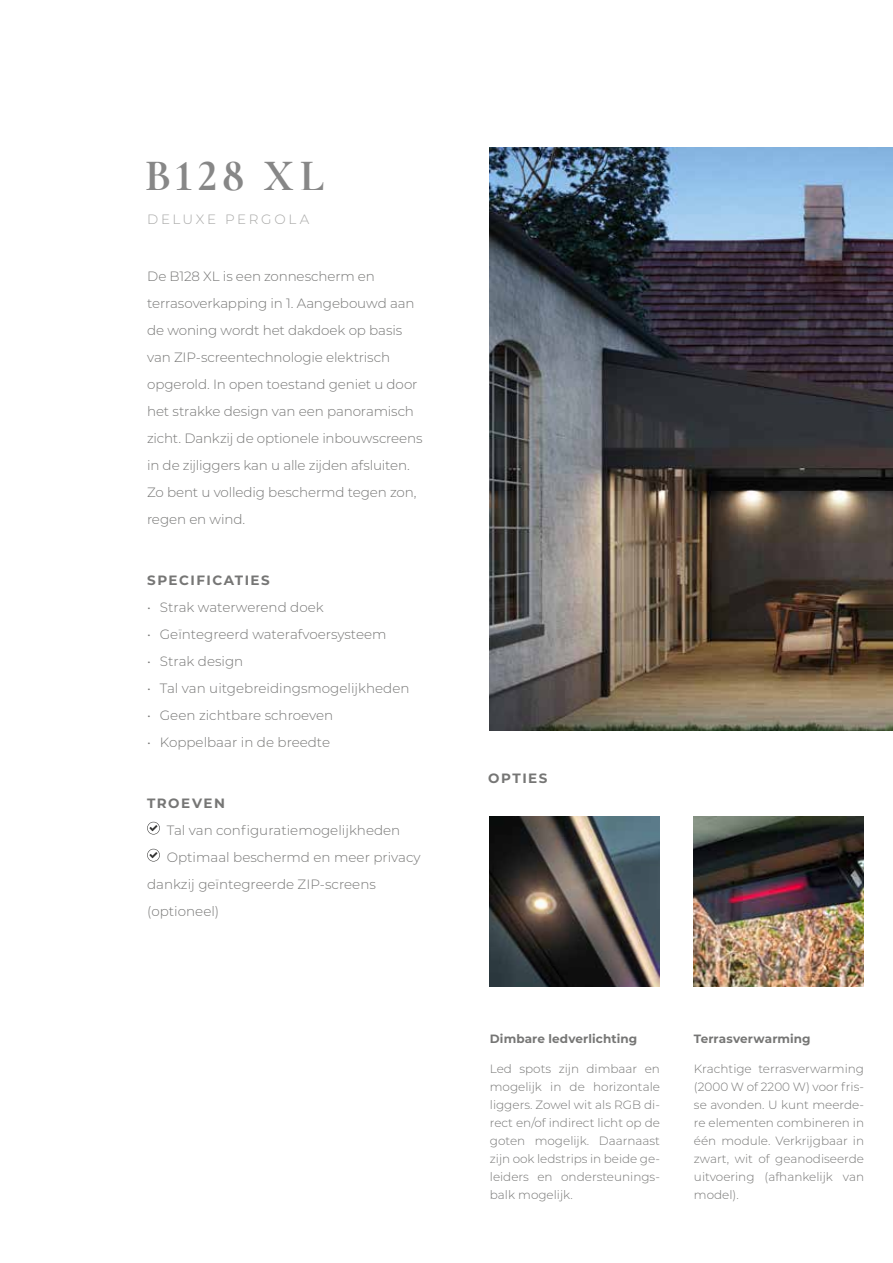
<style>
.page{position:relative;width:893px;height:1263px;background:#fff}
.page>*{position:absolute;margin:0;border:0;box-sizing:border-box;transform-origin:0 0}
.t1{font:700 45px "Cormorant Garamond";letter-spacing:.11em;color:#878787}
.t2{font:300 13.5px/27px "Montserrat";letter-spacing:-.005em;color:#767675}
.t3{font:700 13.5px "Montserrat";letter-spacing:.115em;color:#767675}
.t4{font:300 13.5px "Montserrat";letter-spacing:.2em;color:#a8a8a7}
.t5{font:300 12px/18px "Montserrat";color:#767675;text-align:justify}
.t6{font:700 12px "Montserrat";letter-spacing:.005em;color:#767675}
</style>
<div class="page">
<img style="left:489px;top:147px;width:404px;height:583px">
<img style="left:693px;top:816px;width:170px;height:170px">
<img style="left:489px;top:816px;width:170px;height:170px">
<svg style="left:147px;top:822px;width:13px;height:12px"></svg>
<svg style="left:147px;top:849px;width:13px;height:12px"></svg>
<h1 class="t1" style="left:145px;top:148px;width:181px">B128 XL</h1>
<p class="t4" style="left:147px;top:210px;width:164px">DELUXE PERGOLA</p>
<p class="t2" style="left:147px;top:263px;width:277px">De B128 XL is een zonnescherm en terrasoverkapping in 1. Aangebouwd aan de woning wordt het dakdoek op basis van ZIP-screentechnologie elektrisch opgerold. In open toestand geniet u door het strakke design van een panoramisch zicht. Dankzij de optionele inbouwscreens in de zijliggers kan u alle zijden afsluiten.<br>Zo bent u volledig beschermd tegen zon, regen en wind.</p>
<p class="t3" style="left:147px;top:570px;width:124px">SPECIFICATIES</p>
<p class="t2" style="left:147px;top:593px;width:178px">• Strak waterwerend doek</p>
<p class="t2" style="left:147px;top:620px;width:241px">• Geïntegreerd waterafvoersysteem</p>
<p class="t2" style="left:147px;top:647px;width:98px">• Strak design</p>
<p class="t2" style="left:147px;top:674px;width:264px">• Tal van uitgebreidingsmogelijkheden</p>
<p class="t2" style="left:147px;top:701px;width:188px">• Geen zichtbare schroeven</p>
<p class="t2" style="left:147px;top:728px;width:184px">• Koppelbaar in de breedte</p>
<p class="t3" style="left:147px;top:793px;width:80px">TROEVEN</p>
<p class="t2" style="left:167px;top:816px;width:235px">Tal van configuratiemogelijkheden</p>
<p class="t2" style="left:167px;top:843px;width:255px">Optimaal beschermd en meer privacy</p>
<p class="t2" style="left:147px;top:870px;width:230px">dankzij geïntegreerde ZIP-screens</p>
<p class="t2" style="left:147px;top:897px;width:74px">(optioneel)</p>
<p class="t3" style="left:488px;top:768px;width:61px">OPTIES</p>
<p class="t6" style="left:490px;top:1030px;width:149px">Dimbare ledverlichting</p>
<p class="t6" style="left:694px;top:1030px;width:118px">Terrasverwarming</p>
<p class="t5" style="left:490px;top:1059px;width:172px">Led spots zijn dimbaar en mogelijk in de horizontale liggers. Zowel wit als RGB di&shy;rect en/of indirect licht op de goten mogelijk. Daarnaast zijn ook ledstrips in beide ge&shy;leiders en ondersteunings&shy;balk mogelijk.</p>
<p class="t5" style="left:694px;top:1059px;width:172px">Krachtige terrasverwarming (2000 W of 2200 W) voor fris&shy;se avonden. U kunt meerde&shy;re elementen combineren in één module. Verkrijgbaar in zwart, wit of geanodiseerde uitvoering (afhankelijk van model).</p>
</div>
